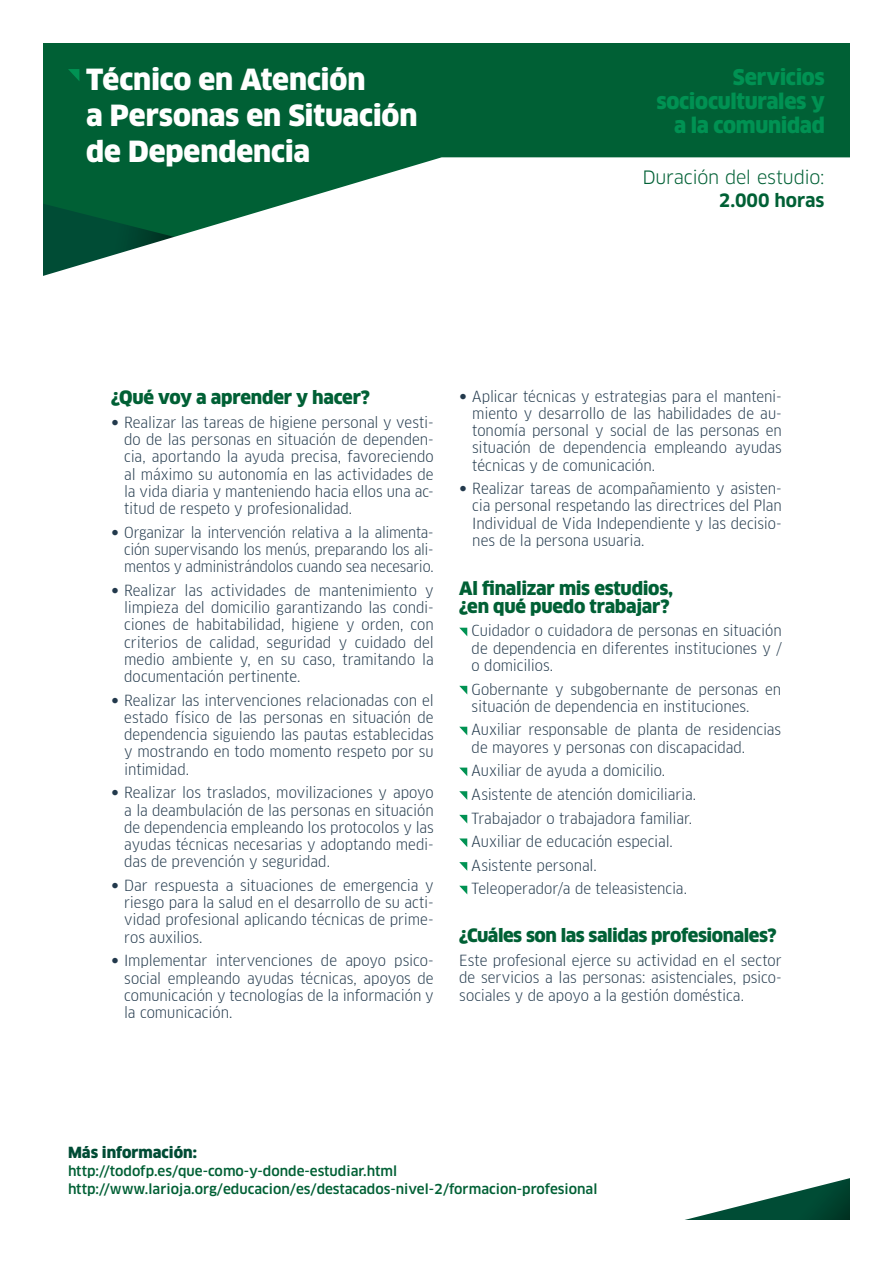
<style>
.page{position:relative;width:893px;height:1263px;background:#006035}
.page>*{position:absolute;margin:0;border:0;box-sizing:border-box;transform-origin:0 0}
.t1{font:900 28.5px/36px "Clan OT";letter-spacing:-.005em;color:#fff}
.t2{font:900 21.15px/24.3px "Clan OT";letter-spacing:-.015em;color:#009253;text-align:right}
.t3{font:900 18px/18px "Clan OT";letter-spacing:-.02em;color:#006035}
.t4{font:18px "Clan OT";letter-spacing:-.01em;color:#006035}
.t5{font:700 18px "Clan OT";color:#006035}
.t6{font:15px/17.2px "Clan Offc Pro Narr";letter-spacing:-.005em;color:#22394c;text-align:justify}
.t7{font:900 15px "Clan OT";color:#004c35}
.t8{font:500 13.5px/18px "Clan OT";color:#006035}
.s1{font-family:"Cg Nashville Md"}
</style>
<div class="page">
<div style="left:43px;top:157px;width:807px;height:1063px;background:#fff"></div>
<svg style="left:677px;top:1177px;width:173px;height:43px"></svg>
<svg style="left:68px;top:69px;width:11px;height:12px"></svg>
<svg style="left:459px;top:628px;width:8px;height:8px"></svg>
<svg style="left:459px;top:686px;width:8px;height:8px"></svg>
<svg style="left:459px;top:727px;width:8px;height:8px"></svg>
<svg style="left:459px;top:767px;width:8px;height:9px"></svg>
<svg style="left:459px;top:791px;width:8px;height:9px"></svg>
<svg style="left:459px;top:815px;width:8px;height:8px"></svg>
<svg style="left:459px;top:838px;width:8px;height:9px"></svg>
<svg style="left:459px;top:862px;width:8px;height:9px"></svg>
<svg style="left:459px;top:886px;width:8px;height:8px"></svg>
<div style="left:0;top:0;width:43px;height:1263px;background:#fff"></div>
<div style="left:0;top:0;width:893px;height:43px;background:#fff"></div>
<div style="left:0;top:1220px;width:893px;height:43px;background:#fff"></div>
<div style="left:850px;top:0;width:43px;height:1263px;background:#fff"></div>
<h1 class="t1" style="left:86px;top:62px;width:333px">Técnico en Atención<br>a Personas en Situación de Dependencia</h1>
<h2 class="t2" style="left:656px;top:65px;width:170px">Servicios socioculturales y a la comunidad</h2>
<p class="t4" style="left:642px;top:167px;width:184px">Duración del estudio:</p>
<p class="t5" style="left:719px;top:190px;width:107px">2.000 horas</p>
<p class="t3" style="left:111px;top:389px;width:260px">¿Qué voy a aprender y hacer?</p>
<p class="t6" style="left:124px;top:414px;width:311px;text-indent:-13px"><span class="s1">•</span> Realizar las tareas de higiene personal y vesti&shy;do de las personas en situación de dependen&shy;cia, aportando la ayuda precisa, favoreciendo al máximo su autonomía en las actividades de la vida diaria y manteniendo hacia ellos una ac&shy;titud de respeto y profesionalidad.</p>
<p class="t6" style="left:124px;top:523px;width:311px;text-indent:-13px"><span class="s1">•</span> Organizar la intervención relativa a la alimenta&shy;ción supervisando los menús, preparando los ali&shy;mentos y administrándolos cuando sea necesario.</p>
<p class="t6" style="left:124px;top:582px;width:311px;text-indent:-13px"><span class="s1">•</span> Realizar las actividades de mantenimiento y limpieza del domicilio garantizando las condi&shy;ciones de habitabilidad, higiene y orden, con criterios de calidad, seguridad y cuidado del medio ambiente y, en su caso, tramitando la documentación pertinente.</p>
<p class="t6" style="left:124px;top:691px;width:311px;text-indent:-13px"><span class="s1">•</span> Realizar las intervenciones relacionadas con el estado físico de las personas en situación de dependencia siguiendo las pautas establecidas y mostrando en todo momento respeto por su intimidad.</p>
<p class="t6" style="left:124px;top:784px;width:311px;text-indent:-13px"><span class="s1">•</span> Realizar los traslados, movilizaciones y apoyo a la deambulación de las personas en situación de dependencia empleando los protocolos y las ayudas técnicas necesarias y adoptando medi&shy;das de prevención y seguridad.</p>
<p class="t6" style="left:124px;top:877px;width:311px;text-indent:-13px"><span class="s1">•</span> Dar respuesta a situaciones de emergencia y riesgo para la salud en el desarrollo de su acti&shy;vidad profesional aplicando técnicas de prime&shy;ros auxilios.</p>
<p class="t6" style="left:124px;top:952px;width:311px;text-indent:-13px"><span class="s1">•</span> Implementar intervenciones de apoyo psico&shy;social empleando ayudas técnicas, apoyos de comunicación y tecnologías de la información y la comunicación.</p>
<p class="t6" style="left:472px;top:387px;width:311px;text-indent:-13px"><span class="s1">•</span> Aplicar técnicas y estrategias para el manteni&shy;miento y desarrollo de las habilidades de au&shy;tonomía personal y social de las personas en situación de dependencia empleando ayudas técnicas y de comunicación.</p>
<p class="t6" style="left:472px;top:480px;width:311px;text-indent:-13px"><span class="s1">•</span> Realizar tareas de acompañamiento y asisten&shy;cia personal respetando las directrices del Plan Individual de Vida Independiente y las decisio&shy;nes de la persona usuaria.</p>
<p class="t3" style="left:459px;top:579px;width:215px">Al finalizar mis estudios, ¿en qué puedo trabajar?</p>
<p class="t6" style="left:472px;top:622px;width:312px">Cuidador o cuidadora de personas en situación de dependencia en diferentes instituciones y / o domicilios.</p>
<p class="t6" style="left:472px;top:680px;width:311px">Gobernante y subgobernante de personas en situación de dependencia en instituciones.</p>
<p class="t6" style="left:472px;top:721px;width:311px">Auxiliar responsable de planta de residencias de mayores y personas con discapacidad.</p>
<p class="t6" style="left:472px;top:759px;width:226px;line-height:23.7px;text-align:left">Auxiliar de ayuda a domicilio.<br>Asistente de atención domiciliaria.<br>Trabajador o trabajadora familiar.<br>Auxiliar de educación especial.<br>Asistente personal.<br>Teleoperador/a de teleasistencia.</p>
<p class="t3" style="left:459px;top:927px;width:319px">¿Cuáles son las salidas profesionales?</p>
<p class="t6" style="left:459px;top:952px;width:324px">Este profesional ejerce su actividad en el sector de servicios a las personas: asistenciales, psico&shy;sociales y de apoyo a la gestión doméstica.</p>
<p class="t7" style="left:68px;top:1143px;width:130px">Más información:</p>
<p class="t8" style="left:68px;top:1162px;width:531px">http://todofp.es/que-como-y-donde-estudiar.html http://www.larioja.org/educacion/es/destacados-nivel-2/formacion-profesional</p>
</div>
